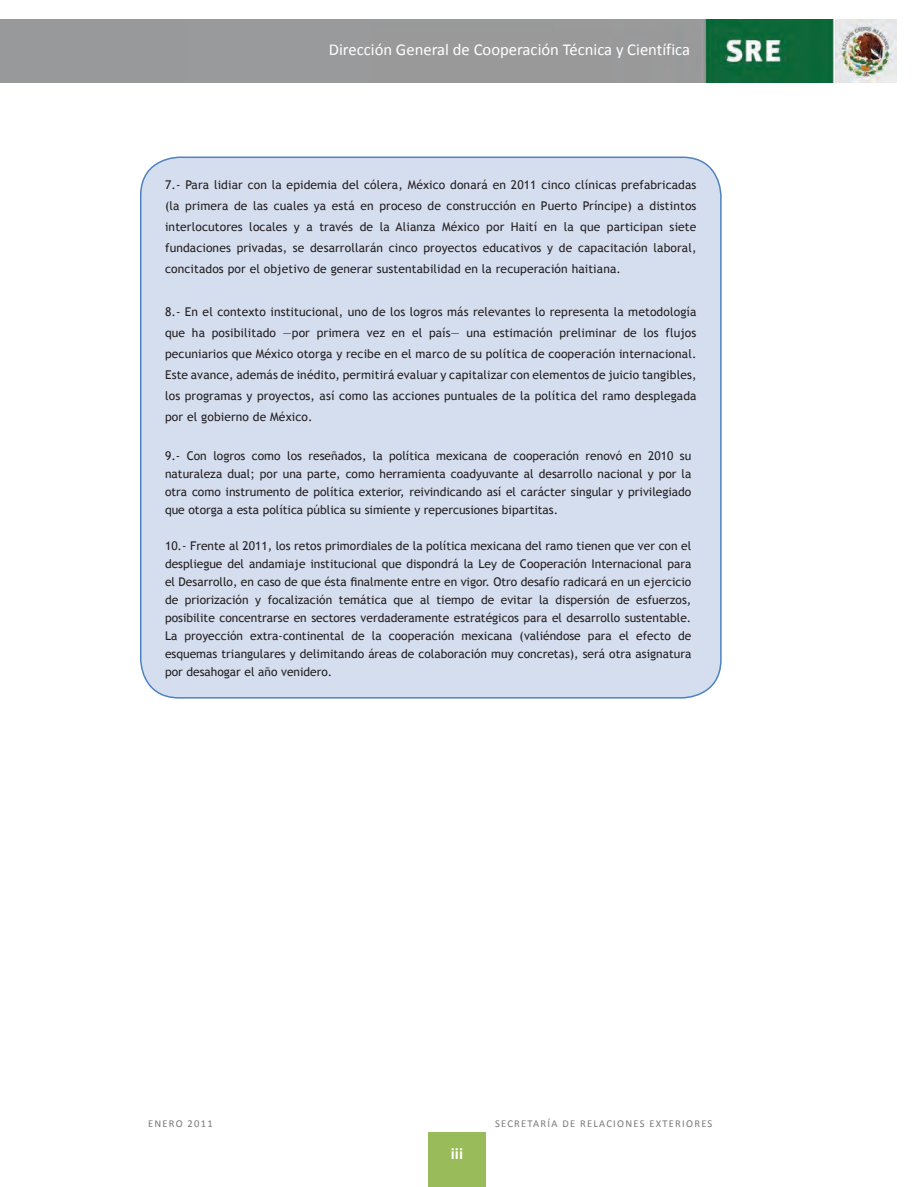
<style>
.page{position:relative;width:917px;height:1187px;background:#fff}
.page>*{position:absolute;margin:0;border:0;box-sizing:border-box;transform-origin:0 0}
.t1{font:16.65px "Calibri";color:#fff}
.t2{font:700 16.5px "Calibri";color:#fff}
.t3{font:12px/18px "Trebuchet MS";letter-spacing:.005em;color:#231f20;text-align:justify}
.t4{font:10.5px "Calibri";letter-spacing:.12em;color:#76787b}
</style>
<div class="page">
<img style="left:1px;top:20px;width:895px;height:63px">
<div style="left:428px;top:1131px;width:57px;height:55px;background:#9abb59"></div>
<div style="left:141px;top:157px;width:579px;height:540px;background:#d5deef;border-radius:38px"></div>
<h1 class="t1" style="left:329px;top:39px;width:363px">Dirección General de Cooperación Técnica y Científica</h1>
<p class="t3" style="left:165px;top:175px;width:532px;line-height:21px">7.- Para lidiar con la epidemia del cólera, México donará en 2011 cinco clínicas prefabricadas (la primera de las cuales ya está en proceso de construcción en Puerto Príncipe) a distintos interlocutores locales y a través de la Alianza México por Haití en la que participan siete fundaciones privadas, se desarrollarán cinco proyectos educativos y de capacitación laboral, concitados por el objetivo de generar sustentabilidad en la recuperación haitiana.</p>
<p class="t3" style="left:165px;top:301px;width:533px;line-height:21px">8.- En el contexto institucional, uno de los logros más relevantes lo representa la metodología que ha posibilitado —por primera vez en el país— una estimación preliminar de los flujos pecuniarios que México otorga y recibe en el marco de su política de cooperación internacional.<br>Este avance, además de inédito, permitirá evaluar y capitalizar con elementos de juicio tangibles, los programas y proyectos, así como las acciones puntuales de la política del ramo desplegada por el gobierno de México.</p>
<p class="t3" style="left:165px;top:446px;width:527px">9.- Con logros como los reseñados, la política mexicana de cooperación renovó en 2010 su naturaleza dual; por una parte, como herramienta coadyuvante al desarrollo nacional y por la otra como instrumento de política exterior, reivindicando así el carácter singular y privilegiado que otorga a esta política pública su simiente y repercusiones bipartitas.</p>
<p class="t3" style="left:165px;top:536px;width:527px">10.- Frente al 2011, los retos primordiales de la política mexicana del ramo tienen que ver con el despliegue del andamiaje institucional que dispondrá la Ley de Cooperación Internacional para el Desarrollo, en caso de que ésta finalmente entre en vigor. Otro desafío radicará en un ejercicio de priorización y focalización temática que al tiempo de evitar la dispersión de esfuerzos, posibilite concentrarse en sectores verdaderamente estratégicos para el desarrollo sustentable.<br>La proyección extra-continental de la cooperación mexicana (valiéndose para el efecto de esquemas triangulares y delimitando áreas de colaboración muy concretas), será otra asignatura por desahogar el año venidero.</p>
<p class="t4" style="left:148px;top:1117px;width:66px">ENERO 2011</p>
<p class="t4" style="left:495px;top:1117px;width:219px">SECRETARÍA DE RELACIONES EXTERIORES</p>
<h2 class="t2" style="left:451px;top:1142px;width:14px">iii</h2>
</div>
